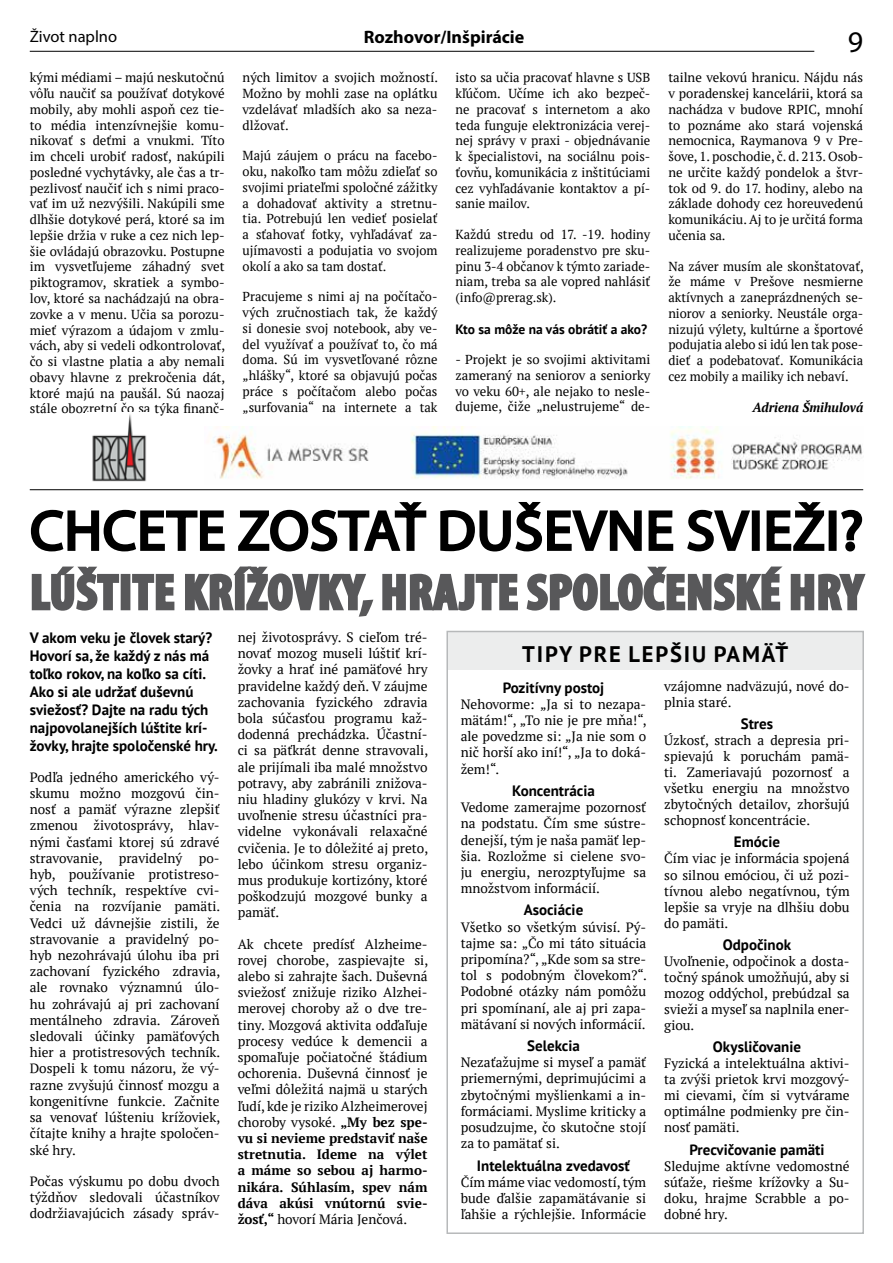
<style>
.page{position:relative;width:893px;height:1263px;background:#fff}
.page>*{position:absolute;margin:0;border:0;box-sizing:border-box;transform-origin:0 0}
.t1{font:55.5px "Myriad Pro";letter-spacing:.02em;color:#000}
.t2{font:700 condensed 49.5px "Myriad Pro";letter-spacing:.02em;color:#58585a;scale:1.04 1}
.t3{font:30px "Myriad Pro";color:#000}
.t4{font:700 22.5px "PT Sans";letter-spacing:.08em;color:#000}
.t5{font:700 18px "Myriad Pro";color:#000}
.t6{font:16.5px "Myriad Pro";color:#000}
.t7{font:700 15px/18px "PT Sans";color:#000}
.t8{font:13.5px/16.2px "PT Serif";color:#000;text-align:justify}
.t9{font:700 13.5px "PT Sans";color:#000}
.t10{font:13.05px/15.8px "PT Serif";color:#000;text-align:justify}
.t11{font:italic 700 13.05px "PT Serif";color:#000}
.s1{font-weight:700}
</style>
<div class="page">
<div style="left:447px;top:631px;width:416px;height:39px;background:#eceded"></div>
<hr style="left:30px;top:51px;width:784px;height:1px;background:#000">
<hr style="left:30px;top:489px;width:833px;height:1px;background:#000">
<svg style="left:30px;top:509px;width:195px;height:43px"></svg>
<svg style="left:238px;top:502px;width:189px;height:50px"></svg>
<svg style="left:440px;top:502px;width:234px;height:50px"></svg>
<svg style="left:687px;top:509px;width:65px;height:43px"></svg>
<div style="left:752px;top:510px;width:8px;height:41px;border:3px solid #000"></div>
<svg style="left:766px;top:502px;width:59px;height:49px"></svg>
<div style="left:829px;top:510px;width:8px;height:41px;border:3px solid #000"></div>
<svg style="left:841px;top:509px;width:22px;height:43px"></svg>
<svg style="left:31px;top:566px;width:90px;height:45px"></svg>
<div style="left:121px;top:574px;width:9px;height:36px;border:3px solid #58585a"></div>
<svg style="left:132px;top:573px;width:43px;height:38px"></svg>
<svg style="left:185px;top:566px;width:189px;height:51px"></svg>
<svg style="left:382px;top:566px;width:484px;height:45px"></svg>
<div style="left:446px;top:631px;width:418px;height:603px;border:2px solid #b7b9ba"></div>
<img style="left:212px;top:426px;width:651px;height:53px">
<img style="left:92px;top:414px;width:55px;height:68px">
<p class="t6" style="left:30px;top:26px;width:89px">Život naplno</p>
<p class="t10" style="left:30px;top:70px;width:197px">kými médiami – majú neskutočnú vôľu naučiť sa používať dotykové mobily, aby mohli aspoň cez tie&shy;to média intenzívnejšie komu&shy;nikovať s deťmi a vnukmi. Títo im chceli urobiť radosť, nakúpili posledné vychytávky, ale čas a tr&shy;pezlivosť naučiť ich s nimi praco&shy;vať im už nezvýšili. Nakúpili sme dlhšie dotykové perá, ktoré sa im lepšie držia v ruke a cez nich lep&shy;šie ovládajú obrazovku. Postupne im vysvetľujeme záhadný svet piktogramov, skratiek a symbo&shy;lov, ktoré sa nachádzajú na obra&shy;zovke a v menu. Učia sa porozu&shy;mieť výrazom a údajom v zmlu&shy;vách, aby si vedeli odkontrolovať, čo si vlastne platia a aby nemali obavy hlavne z prekročenia dát, ktoré majú na paušál. Sú naozaj stále obozretní čo sa týka finanč-</p>
<p class="t10" style="left:243px;top:70px;width:197px">ných limitov a svojich možností.<br>Možno by mohli zase na oplátku vzdelávať mladších ako sa neza&shy;dlžovať.</p>
<h3 class="t5" style="left:364px;top:25px;width:162px">Rozhovor/Inšpirácie</h3>
<h3 class="t3" style="left:848px;top:24px;width:17px">9</h3>
<p class="t10" style="left:455px;top:70px;width:196px">isto sa učia pracovať hlavne s USB kľúčom. Učíme ich ako bezpeč&shy;ne pracovať s internetom a ako teda funguje elektronizácia verej&shy;nej správy v praxi - objednávanie k špecialistovi, na sociálnu pois&shy;ťovňu, komunikácia z inštitúciami cez vyhľadávanie kontaktov a pí&shy;sanie mailov.</p>
<p class="t10" style="left:455px;top:226px;width:196px">Každú stredu od 17. -19. hodiny realizujeme poradenstvo pre sku&shy;pinu 3-4 občanov k týmto zariade&shy;niam, treba sa ale vopred nahlásiť (info@prerag.sk).</p>
<p class="t9" style="left:455px;top:320px;width:193px">Kto sa môže na vás obrátiť a ako?</p>
<p class="t10" style="left:455px;top:351px;width:196px">- Projekt je so svojimi aktivitami zameraný na seniorov a seniorky vo veku 60+, ale nejako to nesle&shy;dujeme, čiže „nelustrujeme“ de-</p>
<p class="t10" style="left:668px;top:70px;width:196px">tailne vekovú hranicu. Nájdu nás v poradenskej kancelárii, ktorá sa nachádza v budove RPIC, mnohí to poznáme ako stará vojenská nemocnica, Raymanova 9 v Pre&shy;šove, 1. poschodie, č. d. 213. Osob&shy;ne určite každý pondelok a štvr&shy;tok od 9. do 17. hodiny, alebo na základe dohody cez horeuvedenú komunikáciu. Aj to je určitá forma učenia sa.</p>
<p class="t10" style="left:668px;top:258px;width:197px">Na záver musím ale skonštatovať, že máme v Prešove nesmierne aktívnych a zaneprázdnených se&shy;niorov a seniorky. Neustále orga&shy;nizujú výlety, kultúrne a športové podujatia alebo si idú len tak pose&shy;dieť a podebatovať. Komunikácia cez mobily a mailiky ich nebaví.</p>
<p class="t11" style="left:753px;top:398px;width:112px">Adriena Šmihulová</p>
<p class="t10" style="left:243px;top:148px;width:196px">Majú záujem o prácu na facebo&shy;oku, nakoľko tam môžu zdieľať so svojimi priateľmi spoločné zážitky a dohadovať aktivity a stretnu&shy;tia. Potrebujú len vedieť posielať a sťahovať fotky, vyhľadávať za&shy;ujímavosti a podujatia vo svojom okolí a ako sa tam dostať.</p>
<p class="t10" style="left:243px;top:289px;width:196px">Pracujeme s nimi aj na počítačo&shy;vých zručnostiach tak, že každý si donesie svoj notebook, aby ve&shy;del využívať a používať to, čo má doma. Sú im vysvetľované rôzne „hlášky“, ktoré sa objavujú počas práce s počítačom alebo počas „surfovania“ na internete a tak</p>
<h1 class="t1" style="left:30px;top:496px;width:834px">CHCETE ZOSTAŤ DUŠEVNE SVIEŽI?</h1>
<h2 class="t2" style="left:30px;top:561px;width:802px">LÚŠTITE KRÍŽOVKY, HRAJTE SPOLOČENSKÉ HRY</h2>
<p class="t7" style="left:30px;top:628px;width:190px">V akom veku je človek starý?<br>Hovorí sa, že každý z nás má toľko rokov, na koľko sa cíti.<br>Ako si ale udržať duševnú sviežosť? Dajte na radu tých najpovolanejších lúštite krí&shy;žovky, hrajte spoločenské hry.</p>
<p class="t8" style="left:30px;top:769px;width:192px">Podľa jedného amerického vý&shy;skumu možno mozgovú čin&shy;nosť a pamäť výrazne zlepšiť zmenou životosprávy, hlav&shy;nými časťami ktorej sú zdravé stravovanie, pravidelný po&shy;hyb, používanie protistreso&shy;vých techník, respektíve cvi&shy;čenia na rozvíjanie pamäti.<br>Vedci už dávnejšie zistili, že stravovanie a pravidelný po&shy;hyb nezohrávajú úlohu iba pri zachovaní fyzického zdravia, ale rovnako významnú úlo&shy;hu zohrávajú aj pri zachovaní mentálneho zdravia. Zároveň sledovali účinky pamäťových hier a protistresových techník.<br>Dospeli k tomu názoru, že vý&shy;razne zvyšujú činnosť mozgu a kongenitívne funkcie. Začnite sa venovať lúšteniu krížoviek, čítajte knihy a hrajte spoločen&shy;ské hry.</p>
<p class="t8" style="left:30px;top:1172px;width:191px">Počas výskumu po dobu dvoch týždňov sledovali účastníkov dodržiavajúcich zásady správ-</p>
<p class="t8" style="left:238px;top:629px;width:192px">nej životosprávy. S cieľom tré&shy;novať mozog museli lúštiť krí&shy;žovky a hrať iné pamäťové hry pravidelne každý deň. V záujme zachovania fyzického zdravia bola súčasťou programu kaž&shy;dodenná prechádzka. Účastní&shy;ci sa päťkrát denne stravovali, ale prijímali iba malé množstvo potravy, aby zabránili znižova&shy;niu hladiny glukózy v krvi. Na uvoľnenie stresu účastníci pra&shy;videlne vykonávali relaxačné cvičenia. Je to dôležité aj preto, lebo účinkom stresu organiz&shy;mus produkuje kortizóny, ktoré poškodzujú mozgové bunky a pamäť.</p>
<p class="t8" style="left:238px;top:935px;width:192px">Ak chcete predísť Alzheime&shy;rovej chorobe, zaspievajte si, alebo si zahrajte šach. Duševná sviežosť znižuje riziko Alzhei&shy;merovej choroby až o dve tre&shy;tiny. Mozgová aktivita odďaľuje procesy vedúce k demencii a spomaľuje počiatočné štádium ochorenia. Duševná činnosť je veľmi dôležitá najmä u starých ľudí, kde je riziko Alzheimerovej choroby vysoké. <span class="s1">„My bez spe&shy;vu si nevieme predstaviť naše stretnutia. Ideme na výlet a máme so sebou aj harmo&shy;nikára. Súhlasím, spev nám dáva akúsi vnútornú svie&shy;žosť,“</span> hovorí Mária Jenčová.</p>
<h3 class="t4" style="left:522px;top:639px;width:268px">TIPY PRE LEPŠIU PAMÄŤ</h3>
<p class="t7" style="left:503px;top:678px;width:103px">Pozitívny postoj</p>
<p class="t8" style="left:461px;top:696px;width:188px">Nehovorme: „Ja si to nezapa&shy;mätám!“, „To nie je pre mňa!“, ale povedzme si: „Ja nie som o nič horší ako iní!“, „Ja to doká&shy;žem!“.</p>
<p class="t7" style="left:512px;top:781px;width:84px">Koncentrácia</p>
<p class="t8" style="left:461px;top:799px;width:187px">Vedome zamerajme pozornosť na podstatu. Čím sme sústre&shy;denejší, tým je naša pamäť lep&shy;šia. Rozložme si cielene svo&shy;ju energiu, nerozptyľujme sa množstvom informácií.</p>
<p class="t7" style="left:524px;top:901px;width:61px">Asociácie</p>
<p class="t8" style="left:461px;top:918px;width:188px">Všetko so všetkým súvisí. Pý&shy;tajme sa: „Čo mi táto situácia pripomína?“, „Kde som sa stre&shy;tol s podobným človekom?“.<br>Podobné otázky nám pomôžu pri spomínaní, ale aj pri zapa&shy;mätávaní si nových informácií.</p>
<p class="t7" style="left:527px;top:1036px;width:54px">Selekcia</p>
<p class="t8" style="left:461px;top:1054px;width:187px">Nezaťažujme si myseľ a pamäť priemernými, deprimujúcimi a zbytočnými myšlienkami a in&shy;formáciami. Myslime kriticky a posudzujme, čo skutočne stojí za to pamätať si.</p>
<p class="t7" style="left:477px;top:1156px;width:155px">Intelektuálna zvedavosť</p>
<p class="t8" style="left:461px;top:1174px;width:187px">Čím máme viac vedomostí, tým bude ďalšie zapamätávanie si ľahšie a rýchlejšie. Informácie</p>
<p class="t8" style="left:664px;top:678px;width:187px">vzájomne nadväzujú, nové do&shy;plnia staré.</p>
<p class="t7" style="left:741px;top:714px;width:34px">Stres</p>
<p class="t8" style="left:664px;top:732px;width:187px">Úzkosť, strach a depresia pri&shy;spievajú k poruchám pamä&shy;ti. Zameriavajú pozornosť a všetku energiu na množstvo zbytočných detailov, zhoršujú schopnosť koncentrácie.</p>
<p class="t7" style="left:734px;top:833px;width:48px">Emócie</p>
<p class="t8" style="left:664px;top:850px;width:187px">Čím viac je informácia spojená so silnou emóciou, či už pozi&shy;tívnou alebo negatívnou, tým lepšie sa vryje na dlhšiu dobu do pamäti.</p>
<p class="t7" style="left:723px;top:935px;width:70px">Odpočinok</p>
<p class="t8" style="left:664px;top:953px;width:187px">Uvoľnenie, odpočinok a dosta&shy;točný spánok umožňujú, aby si mozog oddýchol, prebúdzal sa svieži a myseľ sa naplnila ener&shy;giou.</p>
<p class="t7" style="left:713px;top:1037px;width:90px">Okysličovanie</p>
<p class="t8" style="left:664px;top:1055px;width:187px">Fyzická a intelektuálna aktivi&shy;ta zvýši prietok krvi mozgový&shy;mi cievami, čím si vytvárame optimálne podmienky pre čin&shy;nosť pamäti.</p>
<p class="t7" style="left:689px;top:1140px;width:137px">Precvičovanie pamäti</p>
<p class="t8" style="left:664px;top:1157px;width:187px">Sledujme aktívne vedomostné súťaže, riešme krížovky a Su&shy;doku, hrajme Scrabble a po&shy;dobné hry.</p>
</div>
